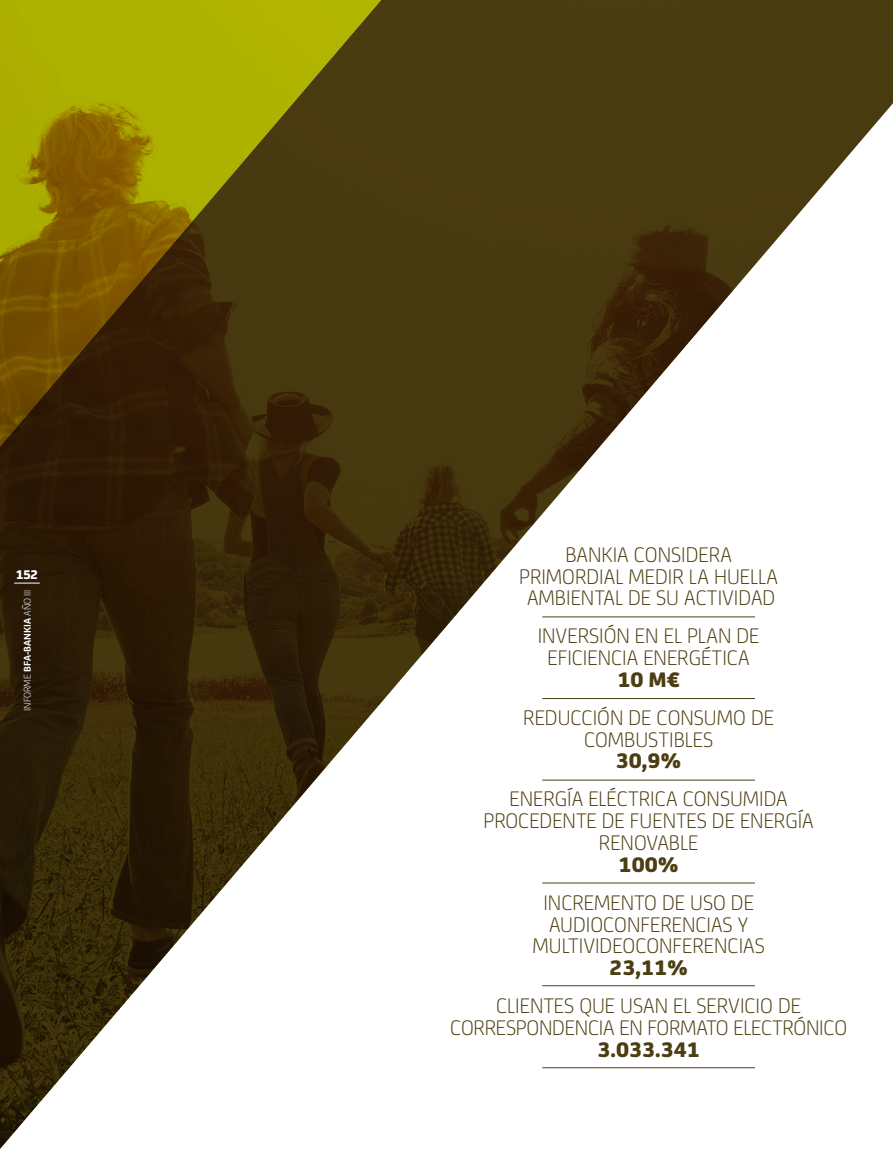
<style>
.page{position:relative;width:893px;height:1149px;background:#fff}
.page>*{position:absolute;margin:0;border:0;box-sizing:border-box;transform-origin:0 0}
.t1{font:300 22.5px/21.8px "Bankia";color:#4c3e12;text-align:center}
.t2{font:800 22.5px "Bankia";color:#4c3e12}
.t3{font:800 13.5px "Bankia";color:#fff}
.t4{font:300 10.5px "Bankia";color:#fff}
.s1{font-weight:700}
</style>
<div class="page">
<img style="left:0;top:0;width:893px;height:1148px">
<img style="left:0;top:0;width:408px;height:496px">
<svg style="left:14px;top:582px;width:26px;height:1px"></svg>
<p class="t3" style="left:16px;top:563px;width:24px">152</p>
<p class="t4" style="left:20px;top:710px;width:123px;rotate:-90deg">INFORME <span class="s1">BFA-BANKIA</span> AÑO III</p>
<p class="t1" style="left:565px;top:542px;width:23px">BANKIA</p>
<p class="t1" style="left:634px;top:542px;width:12px">CONSIDERA</p>
<p class="t1" style="left:519px;top:563px;width:12px">PRIMORDIAL</p>
<p class="t1" style="left:628px;top:563px;width:12px">MEDIR</p>
<p class="t1" style="left:689px;top:563px;width:49px">LA HUELLA</p>
<p class="t1" style="left:527px;top:585px;width:12px">AMBIENTAL</p>
<p class="t1" style="left:628px;top:585px;width:68px">DESUACTIVIDAD</p>
<p class="t1" style="left:538px;top:623px;width:11px">INVERSIÓN</p>
<p class="t1" style="left:635px;top:623px;width:75px">EN EL PLAN</p>
<p class="t1" style="left:736px;top:623px;width:12px">DE</p>
<p class="t1" style="left:547px;top:645px;width:20px">EFICIENCIA</p>
<p class="t1" style="left:643px;top:645px;width:22px">ENERGÉTICA</p>
<p class="t2" style="left:617px;top:661px;width:64px">10 M€</p>
<p class="t1" style="left:523px;top:705px;width:24px">REDUCCIÓN</p>
<p class="t1" style="left:628px;top:705px;width:42px">DE CONSUMO</p>
<p class="t1" style="left:751px;top:705px;width:12px">DE</p>
<p class="t1" style="left:584px;top:726px;width:12px">COMBUSTIBLES</p>
<p class="t2" style="left:616px;top:743px;width:67px">30,9%</p>
<p class="t1" style="left:509px;top:786px;width:12px">ENERGÍA</p>
<p class="t1" style="left:588px;top:786px;width:11px">ELÉCTRICA</p>
<p class="t1" style="left:683px;top:786px;width:13px">CONSUMIDA</p>
<p class="t1" style="left:483px;top:808px;width:13px">PROCEDENTE</p>
<p class="t1" style="left:602px;top:808px;width:40px">DE FUENTES</p>
<p class="t1" style="left:712px;top:808px;width:103px">DE ENERGÍA</p>
<p class="t1" style="left:599px;top:830px;width:101px">RENOVABLE</p>
<p class="t2" style="left:619px;top:846px;width:62px">100%</p>
<p class="t1" style="left:543px;top:889px;width:13px">INCREMENTO</p>
<p class="t1" style="left:662px;top:889px;width:41px">DE USO</p>
<p class="t1" style="left:731px;top:889px;width:12px">DE</p>
<p class="t1" style="left:549px;top:911px;width:12px">AUDIOCONFERENCIAS</p>
<p class="t1" style="left:738px;top:911px;width:11px">Y</p>
<p class="t1" style="left:533px;top:933px;width:12px">MULTIVIDEOCONFERENCIAS</p>
<p class="t2" style="left:609px;top:949px;width:80px">23,11%</p>
<p class="t1" style="left:450px;top:993px;width:399px">CLIENTES QUE USAN EL SERVICIO DE<br>CORRESPONDENCIA EN FORMATO ELECTRÓNICO</p>
<p class="t2" style="left:598px;top:1031px;width:104px">3.033.341</p>
</div>
